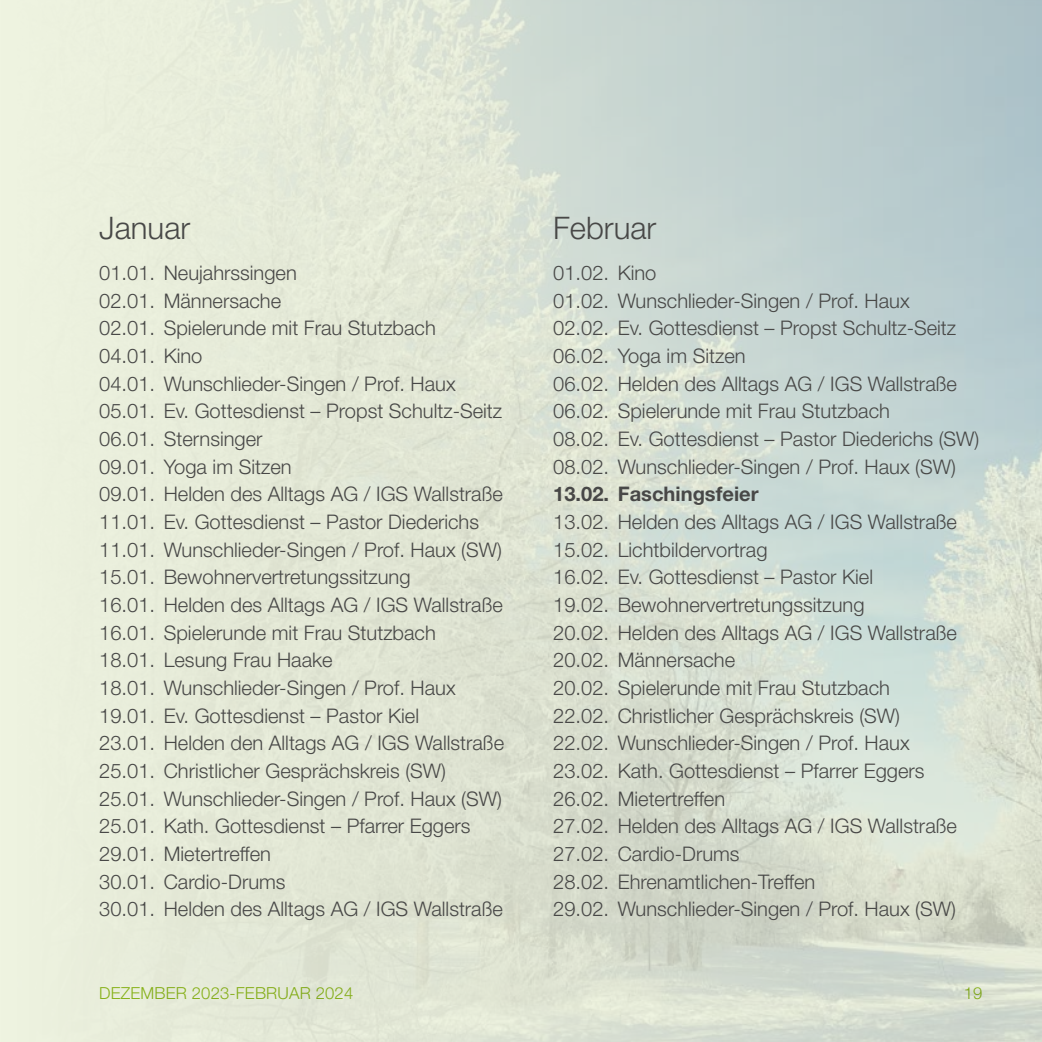
<style>
.page{position:relative;width:1042px;height:1042px;background:#fff}
.page>*{position:absolute;margin:0;border:0;box-sizing:border-box;transform-origin:0 0}
.t1{font:300 31.15px "Helvetica Neue LT Pro";color:#484847}
.t2{font:300 20.12px/27.7px "Helvetica Neue LT Pro";color:#484847}
.t3{font:700 20.12px "Helvetica Neue LT Pro";color:#484847}
.t4{font:300 16.62px "Helvetica Neue LT Pro";letter-spacing:.01em;color:#8bb61a}
</style>
<div class="page">
<h1 class="t1" style="left:99px;top:208px;width:93px">Januar</h1>
<p class="t2" style="left:99px;top:259px;width:406px">01.01. Neujahrssingen<br>02.01. Männersache<br>02.01. Spielerunde mit Frau Stutzbach<br>04.01. Kino<br>04.01. Wunschlieder-Singen / Prof. Haux 05.01. Ev. Gottesdienst – Propst Schultz-Seitz 06.01. Sternsinger<br>09.01. Yoga im Sitzen<br>09.01. Helden des Alltags AG / IGS Wallstraße 11.01. Ev. Gottesdienst – Pastor Diederichs 11.01. Wunschlieder-Singen / Prof. Haux (SW)<br>15.01. Bewohnervertretungssitzung<br>16.01. Helden des Alltags AG / IGS Wallstraße 16.01. Spielerunde mit Frau Stutzbach<br>18.01. Lesung Frau Haake<br>18.01. Wunschlieder-Singen / Prof. Haux 19.01. Ev. Gottesdienst – Pastor Kiel<br>23.01. Helden den Alltags AG / IGS Wallstraße 25.01. Christlicher Gesprächskreis (SW)<br>25.01. Wunschlieder-Singen / Prof. Haux (SW)<br>25.01. Kath. Gottesdienst – Pfarrer Eggers 29.01. Mietertreffen<br>30.01. Cardio-Drums<br>30.01. Helden des Alltags AG / IGS Wallstraße</p>
<h1 class="t1" style="left:553px;top:208px;width:105px">Februar</h1>
<p class="t2" style="left:553px;top:259px;width:428px">01.02. Kino<br>01.02. Wunschlieder-Singen / Prof. Haux<br>02.02. Ev. Gottesdienst – Propst Schultz-Seitz 06.02. Yoga im Sitzen<br>06.02. Helden des Alltags AG / IGS Wallstraße 06.02. Spielerunde mit Frau Stutzbach<br>08.02. Ev. Gottesdienst – Pastor Diederichs (SW)<br>08.02. Wunschlieder-Singen / Prof. Haux (SW)</p>
<p class="t3" style="left:553px;top:482px;width:207px">13.02. Faschingsfeier</p>
<p class="t2" style="left:553px;top:507px;width:405px">13.02. Helden des Alltags AG / IGS Wallstraße 15.02. Lichtbildervortrag<br>16.02. Ev. Gottesdienst – Pastor Kiel<br>19.02. Bewohnervertretungssitzung<br>20.02. Helden des Alltags AG / IGS Wallstraße 20.02. Männersache<br>20.02. Spielerunde mit Frau Stutzbach<br>22.02. Christlicher Gesprächskreis (SW)<br>22.02. Wunschlieder-Singen / Prof. Haux 23.02. Kath. Gottesdienst – Pfarrer Eggers 26.02. Mietertreffen<br>27.02. Helden des Alltags AG / IGS Wallstraße 27.02. Cardio-Drums<br>28.02. Ehrenamtlichen-Treffen<br>29.02. Wunschlieder-Singen / Prof. Haux (SW)</p>
<p class="t4" style="left:99px;top:983px;width:255px">DEZEMBER 2023-FEBRUAR 2024</p>
<p class="t4" style="left:964px;top:983px;width:20px">19</p>
</div>
